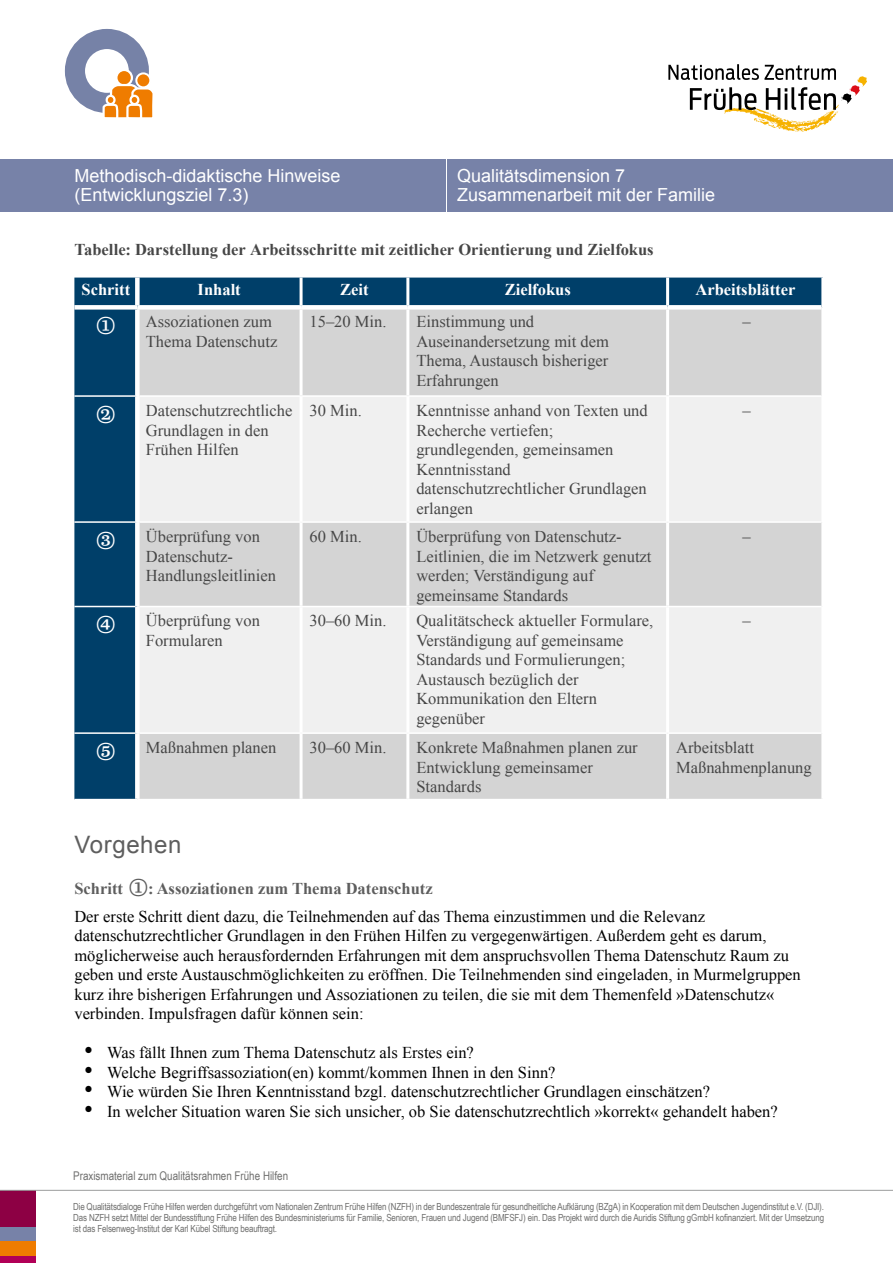
<style>
.page{position:relative;width:893px;height:1263px;background:#fff}
.page>*{position:absolute;margin:0;border:0;box-sizing:border-box;transform-origin:0 0}
.p_Fließtext{font:28.2px "Abril Text Lt";color:#fff}
.t1{font:24px "Arial";letter-spacing:.025em;color:#5e5e5e}
.t2{font:18px/19.5px "Arial";color:#fff}
.p_Fließtext-2{font:16.5px/19.5px "Times New Roman";color:#000}
.Tabelleninhalt-FT{font:16.5px/19.5px "Times New Roman";color:#464646}
.t3{font:700 16.5px "Times New Roman";color:#464646}
.t4{font:700 16.5px "Times New Roman";color:#5e5e5e}
.Tabellenkopf-Ü{font:700 16.5px "Times New Roman";color:#fff}
.t5{font:12px "Arial Narrow";color:#6f6f6e}
.t6{font:9.75px/11.2px "Arial Narrow";letter-spacing:-.015em;color:#6f6f6e;text-align:justify}
.s1{font-family:"Abril Text Lt";font-weight:400;font-size:28.2px}
</style>
<div class="page">
<div style="left:0;top:1255px;width:35px;height:8px;background:#b10057"></div>
<div style="left:0;top:1191px;width:35px;height:36px;background:#8d0044"></div>
<div style="left:0;top:1227px;width:35px;height:14px;background:#7782a8"></div>
<div style="left:0;top:1241px;width:35px;height:14px;background:#ef7c00"></div>
<div style="left:0;top:159px;width:893px;height:53px;background:#7782a8"></div>
<hr style="left:446px;top:147px;width:1px;height:74px;background:#fff">
<hr style="left:0;top:1190px;width:893px;height:1px;background:#9c9d9d">
<svg style="left:668px;top:64px;width:199px;height:68px"></svg>
<div style="left:65px;top:29px;width:84px;height:84px;border:20px solid #7682a7;border-radius:50%"></div>
<div style="left:116px;top:70px;width:16px;height:15px;background:#ef7c00;border-radius:50%"></div>
<div style="left:115px;top:69px;width:18px;height:18px;border:2px solid #fff;border-radius:50%"></div>
<div style="left:136px;top:73px;width:14px;height:14px;background:#ef7c00;border-radius:50%"></div>
<div style="left:135px;top:72px;width:16px;height:16px;border:2px solid #fff;border-radius:50%"></div>
<svg style="left:101px;top:82px;width:52px;height:36px"></svg>
<div style="left:74px;top:278px;width:747px;height:521px;background:#003f69"></div>
<div style="left:140px;top:310px;width:681px;height:489px;background:#d4d4d4"></div>
<svg style="left:140px;top:397px;width:681px;height:335px;fill:#f0f0f0"></svg>
<hr style="left:300px;top:278px;width:3px;height:27px;background:#fff">
<hr style="left:406px;top:278px;width:3px;height:27px;background:#fff">
<hr style="left:666px;top:278px;width:3px;height:27px;background:#fff">
<hr style="left:300px;top:310px;width:3px;height:85px;background:#fff">
<hr style="left:406px;top:310px;width:3px;height:85px;background:#fff">
<hr style="left:666px;top:310px;width:3px;height:85px;background:#fff">
<hr style="left:300px;top:397px;width:3px;height:124px;background:#fff">
<hr style="left:406px;top:397px;width:3px;height:124px;background:#fff">
<hr style="left:666px;top:397px;width:3px;height:124px;background:#fff">
<hr style="left:300px;top:523px;width:3px;height:83px;background:#fff">
<hr style="left:406px;top:523px;width:3px;height:83px;background:#fff">
<hr style="left:666px;top:523px;width:3px;height:83px;background:#fff">
<hr style="left:300px;top:607px;width:3px;height:125px;background:#fff">
<hr style="left:406px;top:607px;width:3px;height:125px;background:#fff">
<hr style="left:666px;top:607px;width:3px;height:125px;background:#fff">
<hr style="left:300px;top:734px;width:3px;height:65px;background:#fff">
<hr style="left:406px;top:734px;width:3px;height:65px;background:#fff">
<hr style="left:666px;top:734px;width:3px;height:65px;background:#fff">
<div style="left:137px;top:305px;width:164px;height:5px;background:#fff"></div>
<div style="left:301px;top:305px;width:107px;height:5px;background:#fff"></div>
<div style="left:408px;top:305px;width:260px;height:5px;background:#fff"></div>
<div style="left:668px;top:305px;width:153px;height:5px;background:#fff"></div>
<div style="left:74px;top:305px;width:63px;height:5px;background:#fff"></div>
<hr style="left:74px;top:521px;width:61px;height:2px;background:#fff">
<hr style="left:74px;top:732px;width:61px;height:2px;background:#fff">
<hr style="left:74px;top:395px;width:61px;height:2px;background:#fff">
<hr style="left:74px;top:606px;width:61px;height:1px;background:#fff">
<hr style="left:140px;top:395px;width:161px;height:2px;background:#fff">
<hr style="left:301px;top:395px;width:107px;height:2px;background:#fff">
<hr style="left:408px;top:395px;width:260px;height:2px;background:#fff">
<hr style="left:668px;top:395px;width:153px;height:2px;background:#fff">
<hr style="left:140px;top:606px;width:161px;height:1px;background:#fff">
<hr style="left:301px;top:606px;width:107px;height:1px;background:#fff">
<hr style="left:408px;top:606px;width:260px;height:1px;background:#fff">
<hr style="left:668px;top:606px;width:153px;height:1px;background:#fff">
<hr style="left:140px;top:521px;width:161px;height:2px;background:#fff">
<hr style="left:301px;top:521px;width:107px;height:2px;background:#fff">
<hr style="left:408px;top:521px;width:260px;height:2px;background:#fff">
<hr style="left:668px;top:521px;width:153px;height:2px;background:#fff">
<hr style="left:140px;top:732px;width:161px;height:2px;background:#fff">
<hr style="left:301px;top:732px;width:107px;height:2px;background:#fff">
<hr style="left:408px;top:732px;width:260px;height:2px;background:#fff">
<hr style="left:668px;top:732px;width:153px;height:2px;background:#fff">
<div style="left:135px;top:310px;width:5px;height:86px;background:#fff"></div>
<div style="left:135px;top:396px;width:5px;height:126px;background:#fff"></div>
<div style="left:135px;top:522px;width:5px;height:84px;background:#fff"></div>
<div style="left:135px;top:606px;width:5px;height:127px;background:#fff"></div>
<div style="left:135px;top:733px;width:5px;height:66px;background:#fff"></div>
<div style="left:135px;top:278px;width:5px;height:27px;background:#fff"></div>
<p class="t2" style="left:74px;top:166px;width:268px">Methodisch-didaktische Hinweise (Entwicklungsziel 7.3)</p>
<p class="t2" style="left:457px;top:166px;width:260px">Qualitätsdimension 7<br>Zusammenarbeit mit der Familie</p>
<p class="t3" style="left:74px;top:238px;width:581px">Tabelle: Darstellung der Arbeitsschritte mit zeitlicher Orientierung und Zielfokus</p>
<p class="Tabellenkopf-Ü" style="left:82px;top:278px;width:50px">Schritt</p>
<p class="Tabellenkopf-Ü" style="left:198px;top:278px;width:45px">Inhalt</p>
<p class="Tabellenkopf-Ü" style="left:340px;top:278px;width:30px">Zeit</p>
<p class="Tabellenkopf-Ü" style="left:505px;top:278px;width:68px">Zielfokus</p>
<p class="Tabellenkopf-Ü" style="left:695px;top:278px;width:101px">Arbeitsblätter</p>
<p class="p_Fließtext" style="left:95px;top:304px;width:24px">1</p>
<p class="Tabelleninhalt-FT" style="left:146px;top:312px;width:133px">Assoziationen zum<br>Thema Datenschutz</p>
<p class="Tabelleninhalt-FT" style="left:310px;top:312px;width:79px">15–20 Min.</p>
<p class="Tabelleninhalt-FT" style="left:416px;top:312px;width:194px">Einstimmung und<br>Auseinandersetzung mit dem<br>Thema, Austausch bisheriger<br>Erfahrungen</p>
<p class="Tabelleninhalt-FT" style="left:742px;top:312px;width:10px">–</p>
<p class="p_Fließtext" style="left:95px;top:393px;width:24px">2</p>
<p class="Tabelleninhalt-FT" style="left:146px;top:400px;width:148px">Datenschutzrechtliche<br>Grundlagen in den<br>Frühen Hilfen</p>
<p class="Tabelleninhalt-FT" style="left:310px;top:400px;width:54px">30 Min.</p>
<p class="Tabelleninhalt-FT" style="left:416px;top:400px;width:233px">Kenntnisse anhand von Texten und<br>Recherche vertiefen; grundlegenden, gemeinsamen<br>Kenntnisstand datenschutzrechtlicher Grundlagen erlangen</p>
<p class="Tabelleninhalt-FT" style="left:742px;top:400px;width:10px">–</p>
<p class="p_Fließtext" style="left:95px;top:519px;width:24px">3</p>
<p class="Tabelleninhalt-FT" style="left:146px;top:526px;width:132px">Überprüfung von<br>Datenschutz-<br>Handlungsleitlinien</p>
<p class="Tabelleninhalt-FT" style="left:310px;top:526px;width:54px">60 Min.</p>
<p class="Tabelleninhalt-FT" style="left:416px;top:526px;width:237px">Überprüfung von Datenschutz-<br>Leitlinien, die im Netzwerk genutzt werden; Verständigung auf gemeinsame Standards</p>
<p class="Tabelleninhalt-FT" style="left:742px;top:526px;width:10px">–</p>
<p class="p_Fließtext" style="left:95px;top:603px;width:24px">4</p>
<p class="Tabelleninhalt-FT" style="left:146px;top:611px;width:116px">Überprüfung von<br>Formularen</p>
<p class="Tabelleninhalt-FT" style="left:310px;top:611px;width:79px">30–60 Min.</p>
<p class="Tabelleninhalt-FT" style="left:416px;top:611px;width:238px">Qualitätscheck aktueller Formulare,<br>Verständigung auf gemeinsame<br>Standards und Formulierungen;<br>Austausch bezüglich der<br>Kommunikation den Eltern gegenüber</p>
<p class="Tabelleninhalt-FT" style="left:742px;top:611px;width:10px">–</p>
<p class="p_Fließtext" style="left:95px;top:730px;width:24px">5</p>
<p class="Tabelleninhalt-FT" style="left:146px;top:737px;width:132px">Maßnahmen planen</p>
<p class="Tabelleninhalt-FT" style="left:310px;top:737px;width:79px">30–60 Min.</p>
<p class="Tabelleninhalt-FT" style="left:416px;top:737px;width:223px">Konkrete Maßnahmen planen zur<br>Entwicklung gemeinsamer<br>Standards</p>
<p class="Tabelleninhalt-FT" style="left:676px;top:737px;width:137px">Arbeitsblatt<br>Maßnahmenplanung</p>
<h2 class="t1" style="left:74px;top:828px;width:109px">Vorgehen</h2>
<h3 class="t4" style="left:74px;top:876px;width:360px">Schritt <span class="s1">1</span>: Assoziationen zum Thema Datenschutz</h3>
<p class="p_Fließtext-2" style="left:74px;top:906px;width:728px">Der erste Schritt dient dazu, die Teilnehmenden auf das Thema einzustimmen und die Relevanz datenschutzrechtlicher Grundlagen in den Frühen Hilfen zu vergegenwärtigen. Außerdem geht es darum, möglicherweise auch herausfordernden Erfahrungen mit dem anspruchsvollen Thema Datenschutz Raum zu geben und erste Austauschmöglichkeiten zu eröffnen. Die Teilnehmenden sind eingeladen, in Murmelgruppen kurz ihre bisherigen Erfahrungen und Assoziationen zu teilen, die sie mit dem Themenfeld »Datenschutz« verbinden. Impulsfragen dafür können sein:</p>
<p class="p_Fließtext-2" style="left:84px;top:1042px;width:392px">• Was fällt Ihnen zum Thema Datenschutz als Erstes ein?</p>
<p class="p_Fließtext-2" style="left:84px;top:1062px;width:473px">• Welche Begriffsassoziation(en) kommt/kommen Ihnen in den Sinn?</p>
<p class="p_Fließtext-2" style="left:84px;top:1081px;width:628px">• Wie würden Sie Ihren Kenntnisstand bzgl. datenschutzrechtlicher Grundlagen einschätzen?</p>
<p class="p_Fließtext-2" style="left:84px;top:1101px;width:696px">• In welcher Situation waren Sie sich unsicher, ob Sie datenschutzrechtlich »korrekt« gehandelt haben?</p>
<p class="t5" style="left:73px;top:1166px;width:216px">Praxismaterial zum Qualitätsrahmen Frühe Hilfen</p>
<p class="t6" style="left:73px;top:1200px;width:752px">Die Qualitätsdialoge Frühe Hilfen werden durchgeführt vom Nationalen Zentrum Frühe Hilfen (NZFH) in der Bundeszentrale für gesundheitliche Aufklärung (BZgA) in Kooperation mit dem Deutschen Jugendinstitut e.V. (DJI).<br>Das NZFH setzt Mittel der Bundesstiftung Frühe Hilfen des Bundesministeriums für Familie, Senioren, Frauen und Jugend (BMFSFJ) ein. Das Projekt wird durch die Auridis Stiftung gGmbH kofinanziert. Mit der Umsetzung ist das Felsenweg-Institut der Karl Kübel Stiftung beauftragt.</p>
</div>
